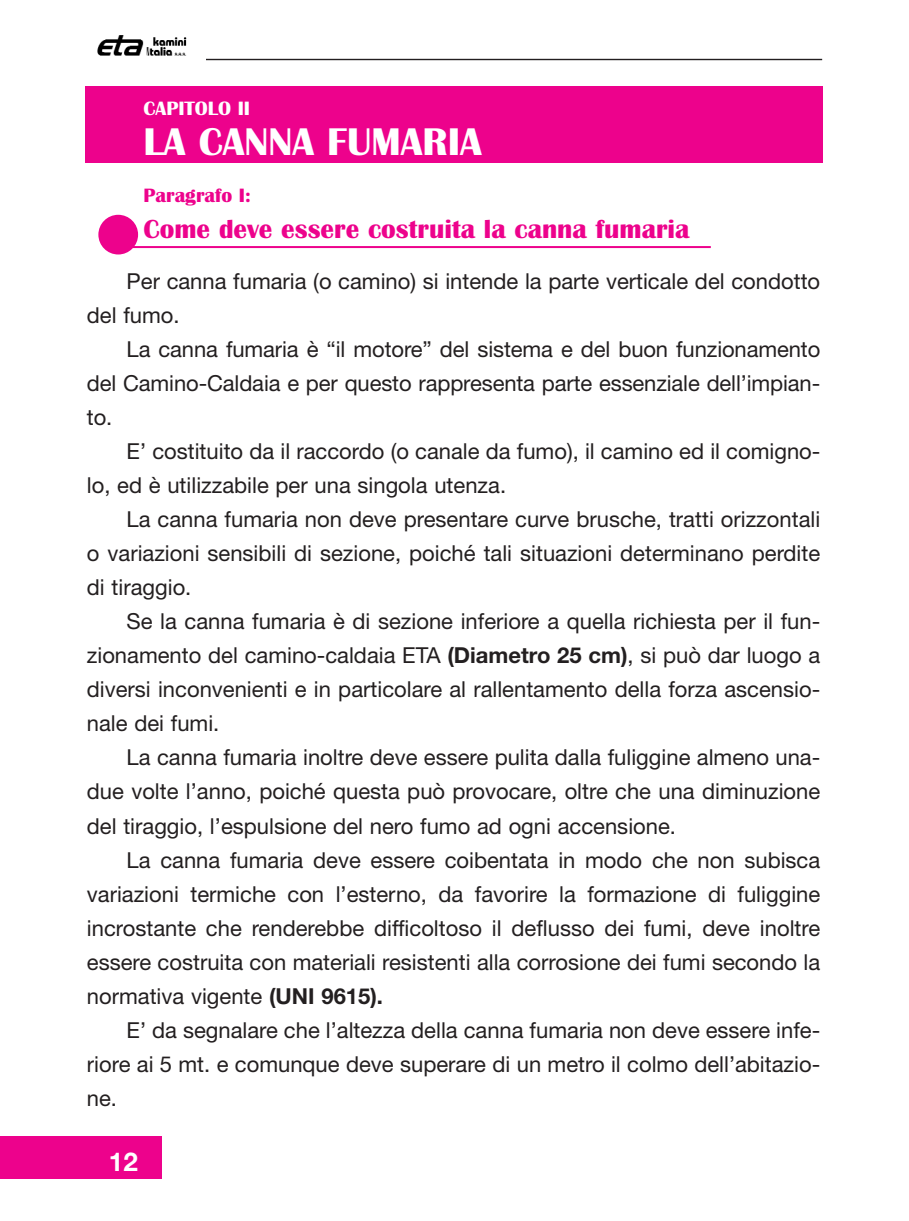
<style>
.page{position:relative;width:909px;height:1221px;background:#fff}
.page>*{position:absolute;margin:0;border:0;box-sizing:border-box;transform-origin:0 0}
.t1{font:700 40px "Britannic";color:#fff}
.t2{font:700 27px "Britannic";color:#ed028c}
.t3{font:700 26px "Helvetica Neue";color:#fff}
.t4{font:22px/34px "Helvetica Neue";color:#231f20;text-align:justify}
.t5{font:700 20px "Britannic";color:#ed028c}
.t6{font:700 20px "Britannic";color:#fff}
.s1{font-weight:700}
</style>
<div class="page">
<div style="left:85px;top:86px;width:737px;height:77px;background:#ed028c"></div>
<hr style="left:130px;top:246px;width:580px;height:2px;background:#ed028c">
<div style="left:98px;top:215px;width:40px;height:39px;background:#ed028c;border-radius:50%"></div>
<hr style="left:194px;top:59px;width:628px;height:1px;background:#231f20">
<div style="left:85px;top:30px;width:121px;height:30px;background:#fff"></div>
<img style="left:97px;top:35px;width:90px;height:21px">
<div style="left:0;top:1136px;width:161px;height:42px;background:#ed028c"></div>
<p class="t6" style="left:144px;top:101px;width:108px">CAPITOLO II</p>
<h1 class="t1" style="left:144px;top:128px;width:340px">LA CANNA FUMARIA</h1>
<p class="t5" style="left:144px;top:188px;width:109px">Paragrafo I:</p>
<p class="t2" style="left:144px;top:220px;width:547px">Come deve essere costruita la canna fumaria</p>
<p class="t4" style="left:87px;top:266px;width:735px;text-indent:40px">Per canna fumaria (o camino) si intende la parte verticale del condotto del fumo.</p>
<p class="t4" style="left:87px;top:334px;width:735px;text-indent:40px">La canna fumaria è “il motore” del sistema e del buon funzionamento del Camino-Caldaia e per questo rappresenta parte essenziale dell’impian&shy;to.</p>
<p class="t4" style="left:87px;top:436px;width:735px;text-indent:40px">E’ costituito da il raccordo (o canale da fumo), il camino ed il comigno&shy;lo, ed è utilizzabile per una singola utenza.</p>
<p class="t4" style="left:87px;top:504px;width:735px;text-indent:40px">La canna fumaria non deve presentare curve brusche, tratti orizzontali o variazioni sensibili di sezione, poiché tali situazioni determinano perdite di tiraggio.</p>
<p class="t4" style="left:87px;top:606px;width:735px;text-indent:40px">Se la canna fumaria è di sezione inferiore a quella richiesta per il fun&shy;zionamento del camino-caldaia ETA <span class="s1">(Diametro 25 cm)</span>, si può dar luogo a diversi inconvenienti e in particolare al rallentamento della forza ascensio&shy;nale dei fumi.</p>
<p class="t4" style="left:87px;top:742px;width:735px;text-indent:40px">La canna fumaria inoltre deve essere pulita dalla fuliggine almeno una&shy;due volte l’anno, poiché questa può provocare, oltre che una diminuzione del tiraggio, l’espulsione del nero fumo ad ogni accensione.</p>
<p class="t4" style="left:87px;top:844px;width:735px;text-indent:40px">La canna fumaria deve essere coibentata in modo che non subisca variazioni termiche con l’esterno, da favorire la formazione di fuliggine incrostante che renderebbe difficoltoso il deflusso dei fumi, deve inoltre essere costruita con materiali resistenti alla corrosione dei fumi secondo la normativa vigente <span class="s1">(UNI 9615).</span></p>
<p class="t4" style="left:87px;top:1014px;width:735px;text-indent:40px">E’ da segnalare che l’altezza della canna fumaria non deve essere infe&shy;riore ai 5 mt. e comunque deve superare di un metro il colmo dell’abitazio&shy;ne.</p>
<p class="t3" style="left:109px;top:1152px;width:30px">12</p>
</div>
